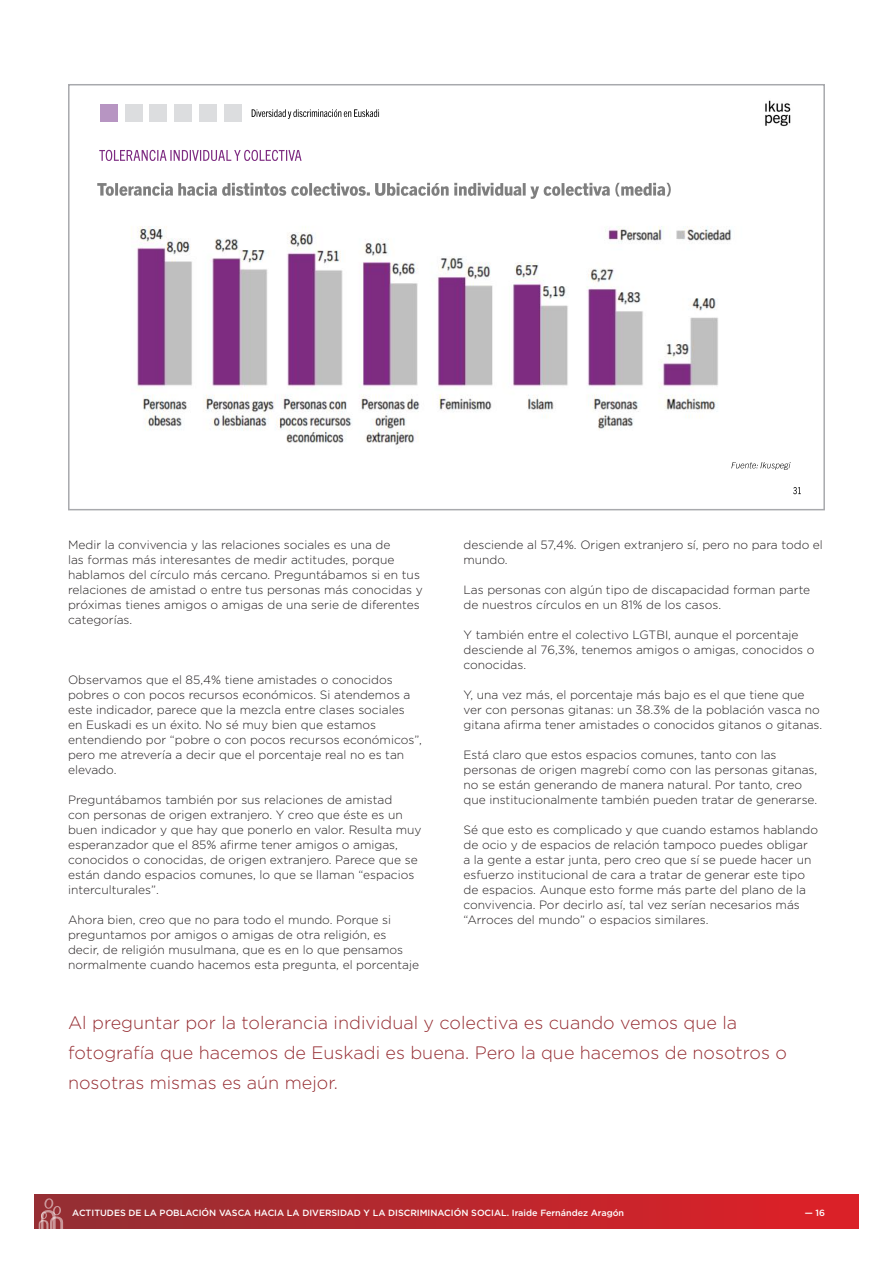
<style>
.page{position:relative;width:893px;height:1263px;background:#fff}
.page>*{position:absolute;margin:0;border:0;box-sizing:border-box;transform-origin:0 0}
.Intro{font:300 18px/30px "Gotham";color:#962e33}
.t1{font:300 12px/15px "Gotham";color:#231f20}
.t2{font:500 9px "Gotham";color:#fff}
</style>
<div class="page">
<div style="left:34px;top:1195px;width:825px;height:34px;background:linear-gradient(to right,#922f34,#df2027)"></div>
<svg style="left:39px;top:1198px;width:24px;height:31px"></svg>
<img style="left:765px;top:100px;width:26px;height:27px">
<img style="left:252px;top:109px;width:128px;height:9px">
<div style="left:100px;top:104px;width:18px;height:18px;background:#b795c2"></div>
<div style="left:125px;top:104px;width:18px;height:18px;background:#dcdddf"></div>
<div style="left:150px;top:104px;width:17px;height:18px;background:#dcdddf"></div>
<div style="left:174px;top:104px;width:18px;height:18px;background:#dcdddf"></div>
<div style="left:199px;top:104px;width:18px;height:18px;background:#dcdddf"></div>
<div style="left:224px;top:104px;width:18px;height:18px;background:#dcdddf"></div>
<svg style="left:794px;top:487px;width:7px;height:8px"></svg>
<img style="left:731px;top:462px;width:27px;height:7px">
<img style="left:760px;top:462px;width:31px;height:8px">
<img style="left:99px;top:149px;width:203px;height:12px">
<img style="left:137px;top:198px;width:595px;height:247px">
<img style="left:97px;top:182px;width:574px;height:16px">
<div style="left:68px;top:84px;width:757px;height:426px;border:2px solid #a8a9ad"></div>
<p class="t1" style="left:68px;top:537px;width:356px">Medir la convivencia y las relaciones sociales es una de<br>las formas más interesantes de medir actitudes, porque hablamos del círculo más cercano. Preguntábamos si en tus relaciones de amistad o entre tus personas más conocidas y próximas tienes amigos o amigas de una serie de diferentes categorías.</p>
<p class="t1" style="left:68px;top:672px;width:355px">Observamos que el 85,4% tiene amistades o conocidos pobres o con pocos recursos económicos. Si atendemos a este indicador, parece que la mezcla entre clases sociales<br>en Euskadi es un éxito. No sé muy bien que estamos entendiendo por “pobre o con pocos recursos económicos”, pero me atrevería a decir que el porcentaje real no es tan elevado.</p>
<p class="t1" style="left:68px;top:792px;width:355px">Preguntábamos también por sus relaciones de amistad<br>con personas de origen extranjero. Y creo que éste es un buen indicador y que hay que ponerlo en valor. Resulta muy esperanzador que el 85% afirme tener amigos o amigas, conocidos o conocidas, de origen extranjero. Parece que se están dando espacios comunes, lo que se llaman “espacios interculturales”.</p>
<p class="t1" style="left:68px;top:912px;width:353px">Ahora bien, creo que no para todo el mundo. Porque si preguntamos por amigos o amigas de otra religión, es decir, de religión musulmana, que es en lo que pensamos normalmente cuando hacemos esta pregunta, el porcentaje</p>
<p class="t1" style="left:463px;top:537px;width:361px">desciende al 57,4%. Origen extranjero sí, pero no para todo el mundo.</p>
<p class="t1" style="left:463px;top:582px;width:348px">Las personas con algún tipo de discapacidad forman parte de nuestros círculos en un 81% de los casos.</p>
<p class="t1" style="left:463px;top:627px;width:352px">Y también entre el colectivo LGTBI, aunque el porcentaje desciende al 76,3%, tenemos amigos o amigas, conocidos o conocidas.</p>
<p class="t1" style="left:463px;top:687px;width:360px">Y, una vez más, el porcentaje más bajo es el que tiene que ver con personas gitanas: un 38.3% de la población vasca no gitana afirma tener amistades o conocidos gitanos o gitanas.</p>
<p class="t1" style="left:463px;top:747px;width:355px">Está claro que estos espacios comunes, tanto con las personas de origen magrebí como con las personas gitanas, no se están generando de manera natural. Por tanto, creo que institucionalmente también pueden tratar de generarse.</p>
<p class="t1" style="left:463px;top:822px;width:356px">Sé que esto es complicado y que cuando estamos hablando de ocio y de espacios de relación tampoco puedes obligar<br>a la gente a estar junta, pero creo que sí se puede hacer un esfuerzo institucional de cara a tratar de generar este tipo de espacios. Aunque esto forme más parte del plano de la convivencia. Por decirlo así, tal vez serían necesarios más “Arroces del mundo” o espacios similares.</p>
<p class="Intro" style="left:68px;top:1007px;width:720px">Al preguntar por la tolerancia individual y colectiva es cuando vemos que la fotografía que hacemos de Euskadi es buena. Pero la que hacemos de nosotros o nosotras mismas es aún mejor.</p>
<p class="t2" style="left:72px;top:1207px;width:553px">ACTITUDES DE LA POBLACIÓN VASCA HACIA LA DIVERSIDAD Y LA DISCRIMINACIÓN SOCIAL. Iraide Fernández Aragón</p>
<p class="t2" style="left:805px;top:1207px;width:22px">— 16</p>
</div>
